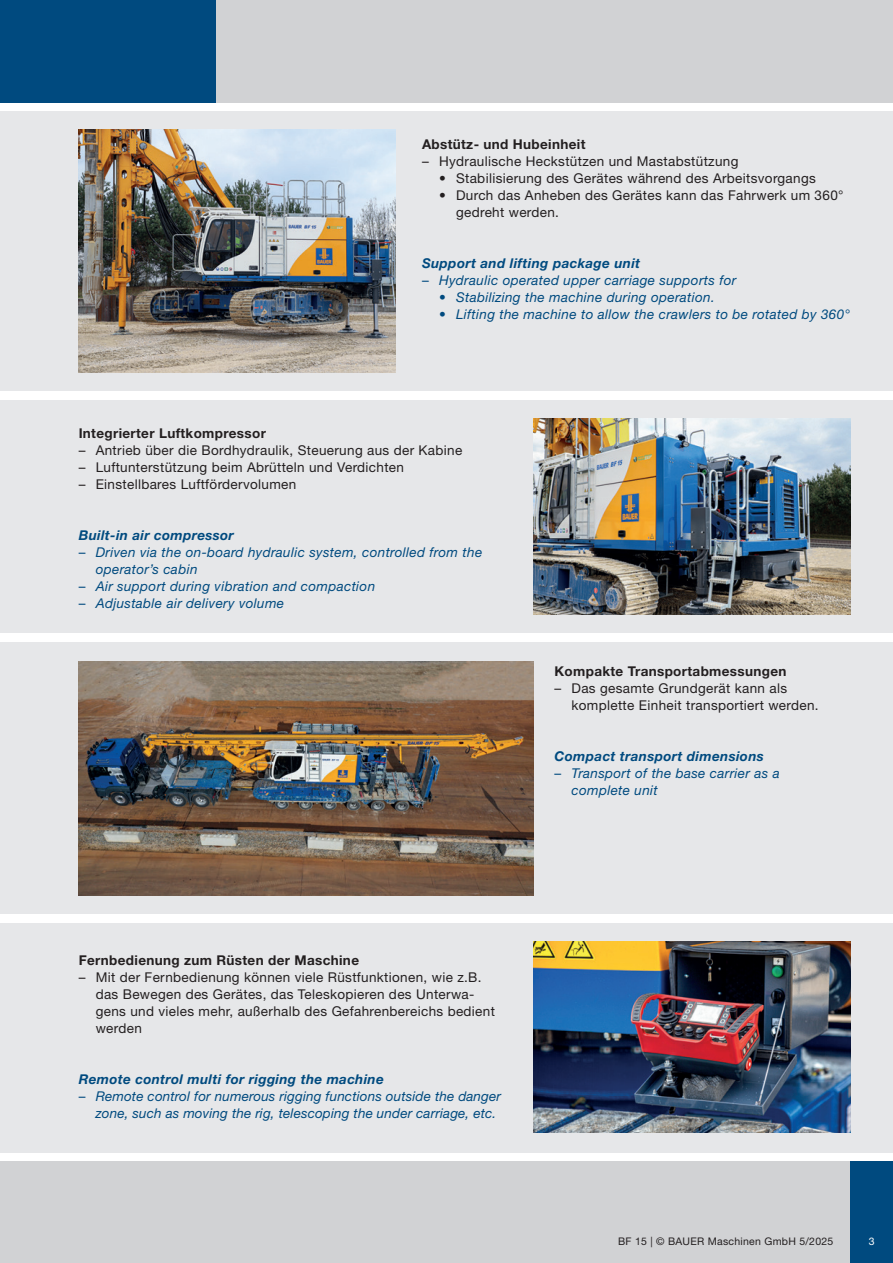
<style>
.page{position:relative;width:893px;height:1263px;background:#fff}
.page>*{position:absolute;margin:0;border:0;box-sizing:border-box;transform-origin:0 0}
.t1{font:13.5px/17px "Helvetica Neue LT Pro";letter-spacing:.025em;color:#231f20}
.t2{font:italic 13.5px/17px "Helvetica Neue LT Pro";letter-spacing:.025em;color:#004a7f}
.t3{font:italic 700 13.5px "Helvetica Neue LT Pro";letter-spacing:.025em;color:#004a7f}
.t4{font:700 13.5px "Helvetica Neue LT Pro";letter-spacing:.025em;color:#231f20}
.t5{font:10.5px "Helvetica Neue LT Pro";letter-spacing:.025em;color:#231f20}
.t6{font:10.5px "Helvetica Neue LT Pro";color:#fff}
.s1{font-style:normal}
</style>
<div class="page">
<div style="left:0;top:1161px;width:850px;height:102px;background:#d1d2d4"></div>
<div style="left:850px;top:1161px;width:43px;height:102px;background:#004a7f"></div>
<div style="left:0;top:0;width:216px;height:102px;background:#004a7f"></div>
<div style="left:216px;top:0;width:677px;height:102px;background:#d1d2d4"></div>
<div style="left:0;top:111px;width:893px;height:1041px;background:#e6e7e9"></div>
<div style="left:0;top:634px;width:893px;height:8px;background:#fff"></div>
<div style="left:0;top:914px;width:893px;height:9px;background:#fff"></div>
<div style="left:0;top:391px;width:893px;height:9px;background:#fff"></div>
<img style="left:533px;top:419px;width:317px;height:195px">
<img style="left:533px;top:942px;width:317px;height:191px">
<img style="left:79px;top:661px;width:454px;height:234px">
<img style="left:79px;top:130px;width:317px;height:242px">
<p class="t4" style="left:422px;top:136px;width:165px">Abstütz- und Hubeinheit</p>
<p class="t1" style="left:422px;top:152px;width:318px">– Hydraulische Heckstützen und Mastabstützung</p>
<p class="t1" style="left:439px;top:169px;width:378px">• Stabilisierung des Gerätes während des Arbeitsvorgangs</p>
<p class="t1" style="left:456px;top:186px;width:389px;text-indent:-17px">• Durch das Anheben des Gerätes kann das Fahrwerk um 360° gedreht werden.</p>
<p class="t3" style="left:422px;top:255px;width:220px">Support and lifting package unit</p>
<p class="t2" style="left:422px;top:271px;width:316px"><span class="s1">–</span> Hydraulic operated upper carriage supports for</p>
<p class="t2" style="left:439px;top:288px;width:277px">• Stabilizing the machine during operation.</p>
<p class="t2" style="left:439px;top:305px;width:412px">• Lifting the machine to allow the crawlers to be rotated by 360°</p>
<p class="t4" style="left:79px;top:425px;width:189px">Integrierter Luftkompressor</p>
<p class="t1" style="left:79px;top:441px;width:385px">– Antrieb über die Bordhydraulik, Steuerung aus der Kabine</p>
<p class="t1" style="left:79px;top:458px;width:327px">– Luftunterstützung beim Abrütteln und Verdichten</p>
<p class="t1" style="left:79px;top:475px;width:219px">– Einstellbares Luftfördervolumen</p>
<p class="t3" style="left:79px;top:527px;width:157px">Built-in air compressor</p>
<p class="t2" style="left:96px;top:543px;width:388px;text-indent:-17px"><span class="s1">–</span> Driven via the on-board hydraulic system, controlled from the operator’s cabin</p>
<p class="t2" style="left:79px;top:577px;width:298px"><span class="s1">–</span> Air support during vibration and compaction</p>
<p class="t2" style="left:79px;top:594px;width:207px"><span class="s1">–</span> Adjustable air delivery volume</p>
<p class="t4" style="left:554px;top:663px;width:233px">Kompakte Transportabmessungen</p>
<p class="t1" style="left:571px;top:679px;width:249px;text-indent:-17px">– Das gesamte Grundgerät kann als komplette Einheit transportiert werden.</p>
<p class="t3" style="left:554px;top:748px;width:211px">Compact transport dimensions</p>
<p class="t2" style="left:571px;top:765px;width:210px;text-indent:-17px"><span class="s1">–</span> Transport of the base carrier as a complete unit</p>
<p class="t4" style="left:79px;top:952px;width:282px">Fernbedienung zum Rüsten der Maschine</p>
<p class="t1" style="left:96px;top:969px;width:401px;text-indent:-17px">– Mit der Fernbedienung können viele Rüstfunktionen, wie z.B. das Bewegen des Gerätes, das Teleskopieren des Unterwa&shy;gens und vieles mehr, außerhalb des Gefahrenbereichs bedient werden</p>
<p class="t3" style="left:79px;top:1071px;width:307px">Remote control multi for rigging the machine</p>
<p class="t2" style="left:96px;top:1088px;width:407px;text-indent:-17px"><span class="s1">–</span> Remote control for numerous rigging functions outside the danger zone, such as moving the rig, telescoping the under carriage, etc.</p>
<p class="t5" style="left:618px;top:1235px;width:217px">BF 15 | © BAUER Maschinen GmbH 5/2025</p>
<p class="t6" style="left:869px;top:1235px;width:7px">3</p>
</div>
